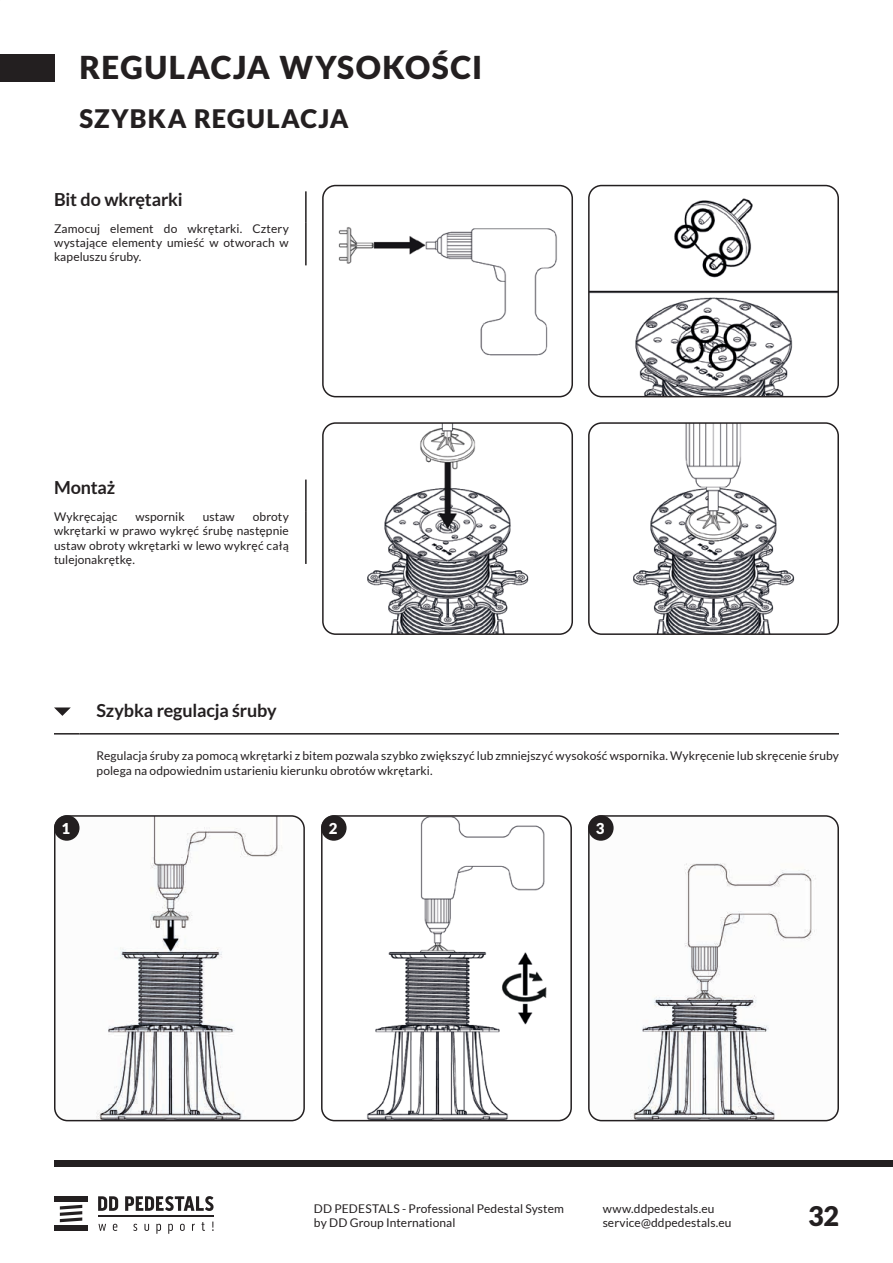
<style>
.page{position:relative;width:893px;height:1263px;background:#fff}
.page>*{position:absolute;margin:0;border:0;box-sizing:border-box;transform-origin:0 0}
.t1{font:900 31.5px "Lato";letter-spacing:.04em;color:#231f20}
.t2{font:900 27px "Lato";color:#231f20}
.t3{font:900 25.5px "Lato";letter-spacing:.05em;color:#231f20}
.t4{font:700 18px "Lato";letter-spacing:-.01em;color:#231f20}
.t5{font:900 15px "Lato";color:#fff}
.t6{font:12px/14.4px "Lato";letter-spacing:.01em;color:#231f20}
</style>
<div class="page">
<div style="left:55px;top:1196px;width:33px;height:5px;background:#231f20"></div>
<div style="left:55px;top:1226px;width:33px;height:5px;background:#231f20"></div>
<hr style="left:98px;top:1215px;width:116px;height:2px;background:#231f20">
<svg style="left:60px;top:1205px;width:22px;height:17px"></svg>
<svg style="left:98px;top:1196px;width:20px;height:15px"></svg>
<svg style="left:125px;top:1196px;width:89px;height:15px"></svg>
<svg style="left:98px;top:1224px;width:8px;height:7px"></svg>
<svg style="left:113px;top:1224px;width:4px;height:7px"></svg>
<svg style="left:133px;top:1224px;width:4px;height:7px"></svg>
<svg style="left:144px;top:1224px;width:5px;height:7px"></svg>
<svg style="left:156px;top:1224px;width:5px;height:10px"></svg>
<svg style="left:168px;top:1224px;width:5px;height:10px"></svg>
<svg style="left:180px;top:1224px;width:5px;height:7px"></svg>
<svg style="left:201px;top:1222px;width:4px;height:9px"></svg>
<svg style="left:212px;top:1221px;width:2px;height:10px"></svg>
<div style="left:54px;top:1160px;width:839px;height:7px;background:#231f20"></div>
<div style="left:0;top:54px;width:54px;height:27px;background:#231f20"></div>
<img style="left:55px;top:816px;width:249px;height:304px">
<div style="left:54px;top:815px;width:251px;height:306px;border:2px solid #231f20;border-radius:13px"></div>
<img style="left:589px;top:816px;width:249px;height:304px">
<div style="left:588px;top:815px;width:251px;height:306px;border:2px solid #231f20;border-radius:13px"></div>
<img style="left:322px;top:816px;width:249px;height:304px">
<div style="left:321px;top:815px;width:251px;height:306px;border:2px solid #231f20;border-radius:13px"></div>
<img style="left:323px;top:186px;width:249px;height:211px">
<div style="left:322px;top:185px;width:251px;height:212px;border:2px solid #231f20;border-radius:13px"></div>
<img style="left:589px;top:186px;width:249px;height:211px">
<div style="left:588px;top:185px;width:251px;height:212px;border:2px solid #231f20;border-radius:13px"></div>
<img style="left:325px;top:425px;width:247px;height:209px">
<div style="left:322px;top:422px;width:251px;height:213px;border:2px solid #231f20;border-radius:13px"></div>
<img style="left:591px;top:425px;width:247px;height:209px">
<div style="left:588px;top:422px;width:251px;height:213px;border:2px solid #231f20;border-radius:13px"></div>
<hr style="left:305px;top:191px;width:2px;height:32px;background:#231f20">
<hr style="left:305px;top:223px;width:2px;height:42px;background:#231f20">
<hr style="left:305px;top:480px;width:2px;height:31px;background:#231f20">
<hr style="left:305px;top:511px;width:2px;height:53px;background:#231f20">
<svg style="left:54px;top:733px;width:26px;height:1px"></svg>
<hr style="left:80px;top:733px;width:759px;height:1px;background:#231f20">
<svg style="left:54px;top:707px;width:17px;height:9px"></svg>
<div style="left:54px;top:815px;width:26px;height:26px;background:#231f20;border-radius:50%"></div>
<div style="left:321px;top:815px;width:26px;height:26px;background:#231f20;border-radius:50%"></div>
<div style="left:588px;top:815px;width:26px;height:26px;background:#231f20;border-radius:50%"></div>
<h1 class="t1" style="left:80px;top:49px;width:404px">REGULACJA WYSOKOŚCI</h1>
<h3 class="t3" style="left:80px;top:103px;width:271px">SZYBKA REGULACJA</h3>
<h3 class="t4" style="left:54px;top:189px;width:130px">Bit do wkrętarki</h3>
<p class="t6" style="left:54px;top:221px;width:236px;text-align:justify">Zamocuj element do wkrętarki. Cztery wystające elementy umieść w otworach w kapeluszu śruby.</p>
<h3 class="t4" style="left:54px;top:477px;width:63px">Montaż</h3>
<p class="t6" style="left:54px;top:509px;width:65px">Wykręcając</p>
<p class="t6" style="left:135px;top:509px;width:51px">wspornik</p>
<p class="t6" style="left:203px;top:509px;width:34px">ustaw</p>
<p class="t6" style="left:54px;top:509px;width:236px;text-align:justify;text-indent:199px">obroty wkrętarki w prawo wykręć śrubę następnie ustaw obroty wkrętarki w lewo wykręć całą tulejonakrętkę.</p>
<h3 class="t4" style="left:97px;top:700px;width:182px">Szybka regulacja śruby</h3>
<p class="t6" style="left:97px;top:749px;width:744px">Regulacja śruby za pomocą wkrętarki z bitem pozwala szybko zwiększyć lub zmniejszyć wysokość wspornika. Wykręcenie lub skręcenie śruby polega na odpowiednim ustarieniu kierunku obrotów wkrętarki.</p>
<p class="t5" style="left:62px;top:820px;width:10px">1</p>
<p class="t5" style="left:329px;top:820px;width:10px">2</p>
<p class="t5" style="left:596px;top:820px;width:10px">3</p>
<p class="t6" style="left:314px;top:1201px;width:251px">DD PEDESTALS - Professional Pedestal System by DD Group International</p>
<p class="t6" style="left:603px;top:1201px;width:130px">www.ddpedestals.eu service@ddpedestals.eu</p>
<h2 class="t2" style="left:808px;top:1200px;width:32px">32</h2>
</div>
